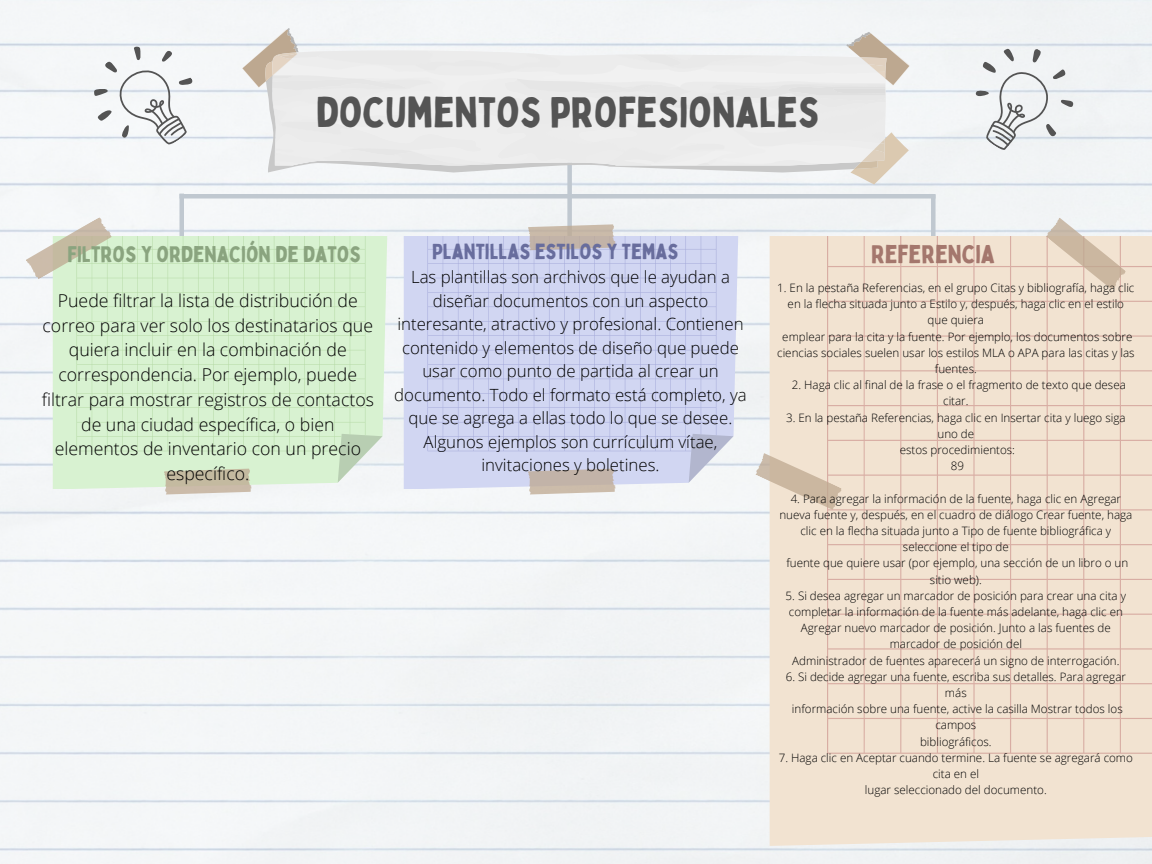
<style>
.page{position:relative;width:1152px;height:864px;background:#fff}
.page>*{position:absolute;margin:0;border:0;box-sizing:border-box;transform-origin:0 0}
.t1{font:42px "Bobby Jones";color:#545454}
.t2{font:25.2px "Bobby Jones";color:#a4776d}
.t3{font:22.2px "Bobby Jones";color:#8aa47f}
.t4{font:21.45px "Bobby Jones";color:#686d9d}
.t5{font:300 17.7px/24.8px "Open Sans";color:#000;text-align:center}
.t6{font:300 16.8px/23.5px "Open Sans";color:#000;text-align:center}
.t7{font:300 11.55px/16.2px "Open Sans";color:#000;text-align:center}
</style>
<div class="page">
<div style="left:567px;top:88px;width:5px;height:172px;background:#c0c8d0"></div>
<div style="left:179px;top:194px;width:5px;height:172px;background:#c0c8d0"></div>
<div style="left:931px;top:195px;width:5px;height:172px;background:#c0c8d0"></div>
<div style="left:179px;top:194px;width:757px;height:5px;background:#c0c8d0"></div>
<svg style="left:243px;top:28px;width:666px;height:156px"></svg>
<svg style="left:53px;top:237px;width:336px;height:252px;background:#d9f1d3"></svg>
<svg style="left:338px;top:434px;width:45px;height:49px"></svg>
<svg style="left:77px;top:237px;width:288px;height:214px;background:#d5f0cd"></svg>
<svg style="left:404px;top:237px;width:336px;height:252px;background:#d2d7f1"></svg>
<svg style="left:689px;top:434px;width:45px;height:49px"></svg>
<svg style="left:428px;top:237px;width:288px;height:214px;background:#cdd2f0"></svg>
<div style="left:770px;top:237px;width:382px;height:609px;background:#f2e3d1"></div>
<svg style="left:827px;top:237px;width:325px;height:517px;background:#f0dfce"></svg>
<svg style="left:24px;top:216px;width:90px;height:64px"></svg>
<svg style="left:1044px;top:215px;width:84px;height:77px"></svg>
<svg style="left:528px;top:224px;width:88px;height:26px;background:#c7bbb2"></svg>
<svg style="left:164px;top:469px;width:88px;height:26px;background:#cac2ac"></svg>
<svg style="left:528px;top:469px;width:88px;height:26px;background:#c9bdb3"></svg>
<svg style="left:754px;top:451px;width:90px;height:62px;background:#e3d5c4"></svg>
<svg style="left:974px;top:47px;width:101px;height:106px"></svg>
<svg style="left:92px;top:44px;width:102px;height:104px"></svg>
<h1 class="t1" style="left:316px;top:86px;width:505px">DOCUMENTOS PROFESIONALES</h1>
<h3 class="t3" style="left:67px;top:241px;width:295px">FILTROS Y ORDENACIÓN DE DATOS</h3>
<h3 class="t4" style="left:432px;top:238px;width:248px">PLANTILLAS ESTILOS Y TEMAS</h3>
<h2 class="t2" style="left:871px;top:239px;width:125px">REFERENCIA</h2>
<p class="t5" style="left:42px;top:288px;width:334px">Puede filtrar la lista de distribución de correo para ver solo los destinatarios que quiera incluir en la combinación de correspondencia. Por ejemplo, puede filtrar para mostrar registros de contactos de una ciudad específica, o bien elementos de inventario con un precio específico.</p>
<p class="t6" style="left:394px;top:265px;width:354px">Las plantillas son archivos que le ayudan a diseñar documentos con un aspecto interesante, atractivo y profesional. Contienen contenido y elementos de diseño que puede usar como punto de partida al crear un documento. Todo el formato está completo, ya que se agrega a ellas todo lo que se desee.<br>Algunos ejemplos son currículum vítae, invitaciones y boletines.</p>
<p class="t7" style="left:777px;top:279px;width:359px">1. En la pestaña Referencias, en el grupo Citas y bibliografía, haga clic en la flecha situada junto a Estilo y, después, haga clic en el estilo que quiera<br>emplear para la cita y la fuente. Por ejemplo, los documentos sobre ciencias sociales suelen usar los estilos MLA o APA para las citas y las fuentes.</p>
<p class="t7" style="left:792px;top:377px;width:336px">2. Haga clic al final de la frase o el fragmento de texto que desea citar.</p>
<p class="t7" style="left:786px;top:409px;width:341px">3. En la pestaña Referencias, haga clic en Insertar cita y luego siga uno de<br>estos procedimientos:<br>89</p>
<p class="t7" style="left:779px;top:490px;width:354px">4. Para agregar la información de la fuente, haga clic en Agregar nueva fuente y, después, en el cuadro de diálogo Crear fuente, haga clic en la flecha situada junto a Tipo de fuente bibliográfica y seleccione el tipo de<br>fuente que quiere usar (por ejemplo, una sección de un libro o un sitio web).</p>
<p class="t7" style="left:786px;top:587px;width:342px">5. Si desea agregar un marcador de posición para crear una cita y completar la información de la fuente más adelante, haga clic en Agregar nuevo marcador de posición. Junto a las fuentes de marcador de posición del<br>Administrador de fuentes aparecerá un signo de interrogación.</p>
<p class="t7" style="left:786px;top:668px;width:342px">6. Si decide agregar una fuente, escriba sus detalles. Para agregar más<br>información sobre una fuente, active la casilla Mostrar todos los campos<br>bibliográficos.</p>
<p class="t7" style="left:779px;top:749px;width:356px">7. Haga clic en Aceptar cuando termine. La fuente se agregará como cita en el<br>lugar seleccionado del documento.</p>
</div>
